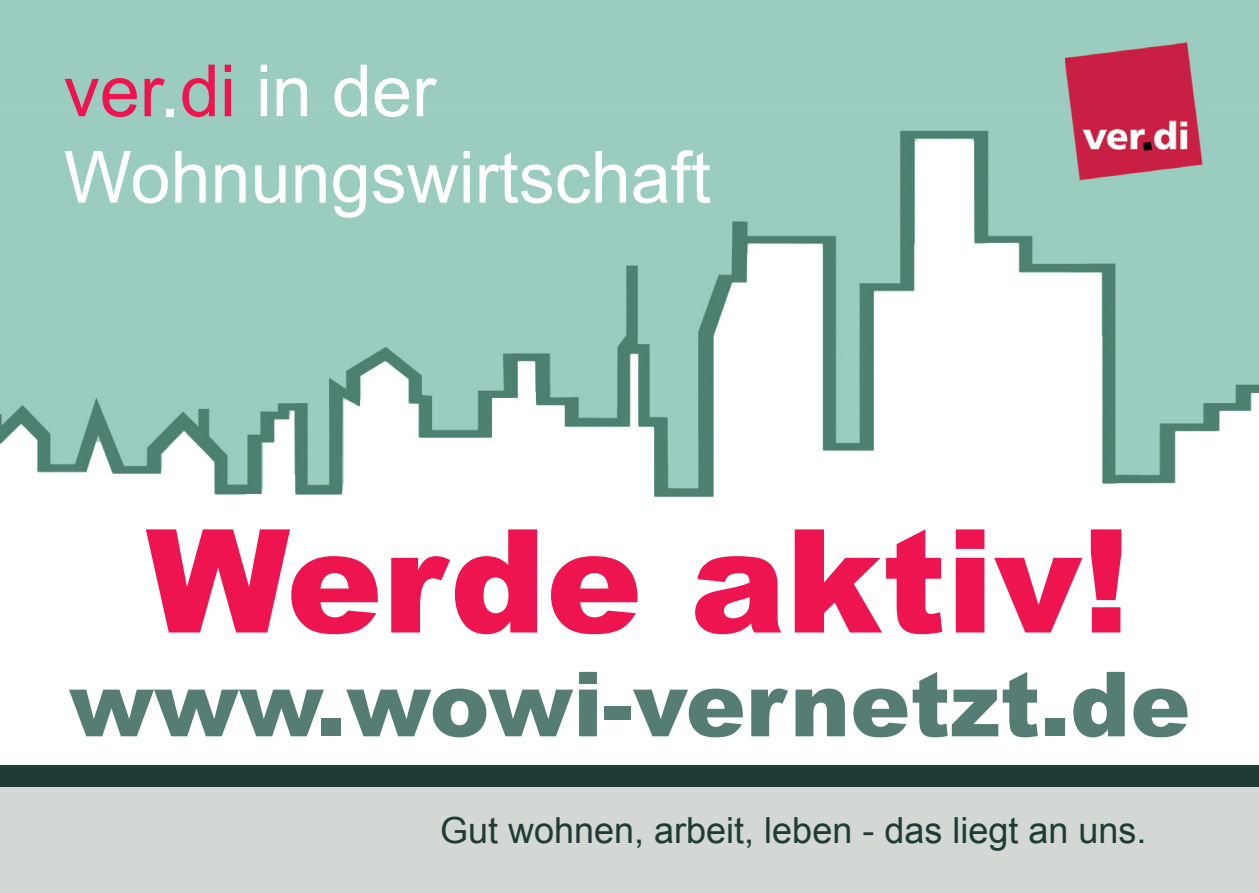
<style>
.page{position:relative;width:1259px;height:893px;background:#fff}
.page>*{position:absolute;margin:0;border:0;box-sizing:border-box;transform-origin:0 0}
.t1{font:900 144px "Arial";color:#ed1450}
.t2{font:900 90px "Arial";color:#567d74}
.t3{font:72px/86.4px "Arial";color:#fff}
.t4{font:36px "Arial";color:#1f3b35}
.s1{color:#ed1450}
</style>
<div class="page">
<div style="left:0;top:0;width:1259px;height:109px;background:#9accc0"></div>
<div style="left:0;top:777px;width:1259px;height:116px;background:#d3d8d4"></div>
<div style="left:0;top:765px;width:1259px;height:22px;background:#1f3b35"></div>
<img style="left:0;top:109px;width:1259px;height:388px">
<img style="left:1065px;top:43px;width:143px;height:140px">
<h3 class="t3" style="left:64px;top:48px;width:648px"><span class="s1">ver</span>.<span class="s1">di</span> in der<br>Wohnungswirtschaft</h3>
<h1 class="t1" style="left:146px;top:476px;width:985px">Werde aktiv!</h1>
<h2 class="t2" style="left:69px;top:639px;width:1123px">www.wowi-vernetzt.de</h2>
<p class="t4" style="left:440px;top:806px;width:708px">Gut wohnen, arbeit, leben - das liegt an uns.</p>
</div>
